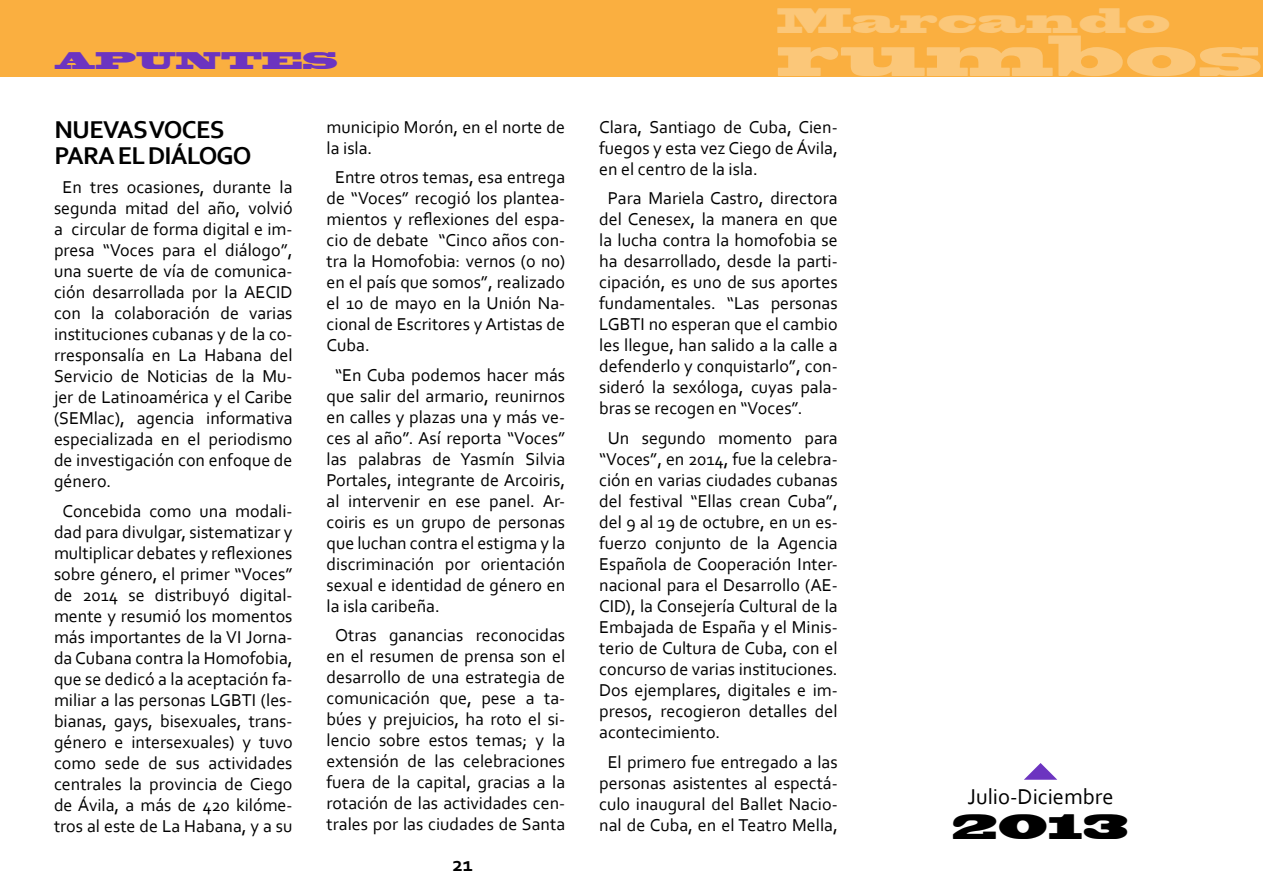
<style>
.page{position:relative;width:1263px;height:893px;background:#fff}
.page>*{position:absolute;margin:0;border:0;box-sizing:border-box;transform-origin:0 0}
.t1{font:54px "Blackoak Std";color:#fbc779}
.t2{font:33px "Blackoak Std";color:#fbc779}
.t3{font:33px "Blackoak Std";color:#000}
.t4{font:700 25.5px/25.5px "Corbel";letter-spacing:-.03em;color:#000;text-align:center}
.t5{font:22.5px "Corbel";color:#000}
.t6{font:22.5px "Blackoak Std";color:#6c34c0}
.t7{font:700 21px "Corbel";color:#000}
.t8{font:18px/21px "Corbel";color:#000;text-align:justify}
</style>
<div class="page">
<div style="left:0;top:0;width:1263px;height:77px;background:#faaf40"></div>
<svg style="left:1024px;top:763px;width:33px;height:17px"></svg>
<p class="t6" style="left:54px;top:45px;width:285px">APUNTES</p>
<h3 class="t4" style="left:54px;top:116px;width:199px">VAS VOCES<br>PARA EL DIÁLOGO</h3>
<p class="t8" style="left:54px;top:176px;width:240px;text-indent:8px">En tres ocasiones, durante la segunda mitad del año, volvió a circular de forma digital e im&shy;presa “Voces para el diálogo”, una suerte de vía de comunica&shy;ción desarrollada por la AECID con la colaboración de varias instituciones cubanas y de la co&shy;rresponsalía en La Habana del Servicio de Noticias de la Mu&shy;jer de Latinoamérica y el Caribe (SEMlac), agencia informativa especializada en el periodismo de investigación con enfoque de género.</p>
<p class="t8" style="left:54px;top:500px;width:240px;text-align:center">Concebida como una modali&shy;dad para divulgar, sistematizar y multiplicar debates y reflexiones sobre género, el primer “Voces” de 2014 se distribuyó digital&shy;mente y resumió los momentos más importantes de la VI Jorna&shy;da Cubana contra la Homofobia, que se dedicó a la aceptación fa&shy;miliar a las personas LGBTI (les&shy;bianas, gays, bisexuales, trans&shy;género e intersexuales) y tuvo como sede de sus actividades centrales la provincia de Ciego de Ávila, a más de 420 kilóme&shy;tros al este de La Habana, y a su</p>
<h3 class="t4" style="left:54px;top:116px;width:17px">NUE</h3>
<p class="t8" style="left:327px;top:116px;width:240px">municipio Morón, en el norte de la isla.</p>
<p class="t8" style="left:327px;top:166px;width:240px;text-indent:8px">Entre otros temas, esa entrega de “Voces” recogió los plantea&shy;mientos y reflexiones del espa&shy;cio de debate “Cinco años con&shy;tra la Homofobia: vernos (o no) en el país que somos”, realizado el 10 de mayo en la Unión Na&shy;cional de Escritores y Artistas de Cuba.</p>
<p class="t8" style="left:327px;top:364px;width:240px;text-indent:8px">“En Cuba podemos hacer más que salir del armario, reunirnos en calles y plazas una y más ve&shy;ces al año”. Así reporta “Voces” las palabras de Yasmín Silvia Portales, integrante de Arcoiris, al intervenir en ese panel. Ar&shy;coiris es un grupo de personas que luchan contra el estigma y la discriminación por orientación sexual e identidad de género en la isla caribeña.</p>
<p class="t8" style="left:327px;top:624px;width:240px;text-align:center">Otras ganancias reconocidas en el resumen de prensa son el desarrollo de una estrategia de comunicación que, pese a ta&shy;búes y prejuicios, ha roto el si&shy;lencio sobre estos temas; y la extensión de las celebraciones fuera de la capital, gracias a la rotación de las actividades cen&shy;trales por las ciudades de Santa</p>
<p class="t7" style="left:452px;top:851px;width:22px">21</p>
<h2 class="t2" style="left:777px;top:-1px;width:395px">Marcando</h2>
<h1 class="t1" style="left:777px;top:20px;width:487px">rumbos</h1>
<p class="t8" style="left:599px;top:116px;width:240px">Clara, Santiago de Cuba, Cien&shy;fuegos y esta vez Ciego de Ávila, en el centro de la isla.</p>
<p class="t8" style="left:599px;top:187px;width:240px;text-indent:8px">Para Mariela Castro, directora del Cenesex, la manera en que la lucha contra la homofobia se ha desarrollado, desde la parti&shy;cipación, es uno de sus aportes fundamentales. “Las personas LGBTI no esperan que el cambio les llegue, han salido a la calle a defenderlo y conquistarlo”, con&shy;sideró la sexóloga, cuyas pala&shy;bras se recogen en “Voces”.</p>
<p class="t8" style="left:599px;top:427px;width:240px;text-indent:8px">Un segundo momento para “Voces”, en 2014, fue la celebra&shy;ción en varias ciudades cubanas del festival “Ellas crean Cuba”, del 9 al 19 de octubre, en un es&shy;fuerzo conjunto de la Agencia Española de Cooperación Inter&shy;nacional para el Desarrollo (AE-CID), la Consejería Cultural de la Embajada de España y el Minis&shy;terio de Cultura de Cuba, con el concurso de varias instituciones.<br>Dos ejemplares, digitales e im&shy;presos, recogieron detalles del acontecimiento.</p>
<p class="t8" style="left:599px;top:751px;width:240px;text-align:center">El primero fue entregado a las personas asistentes al espectá&shy;culo inaugural del Ballet Nacio&shy;nal de Cuba, en el Teatro Mella,</p>
<p class="t5" style="left:967px;top:783px;width:148px">Julio-Diciembre</p>
<h2 class="t3" style="left:952px;top:804px;width:178px">2013</h2>
</div>
